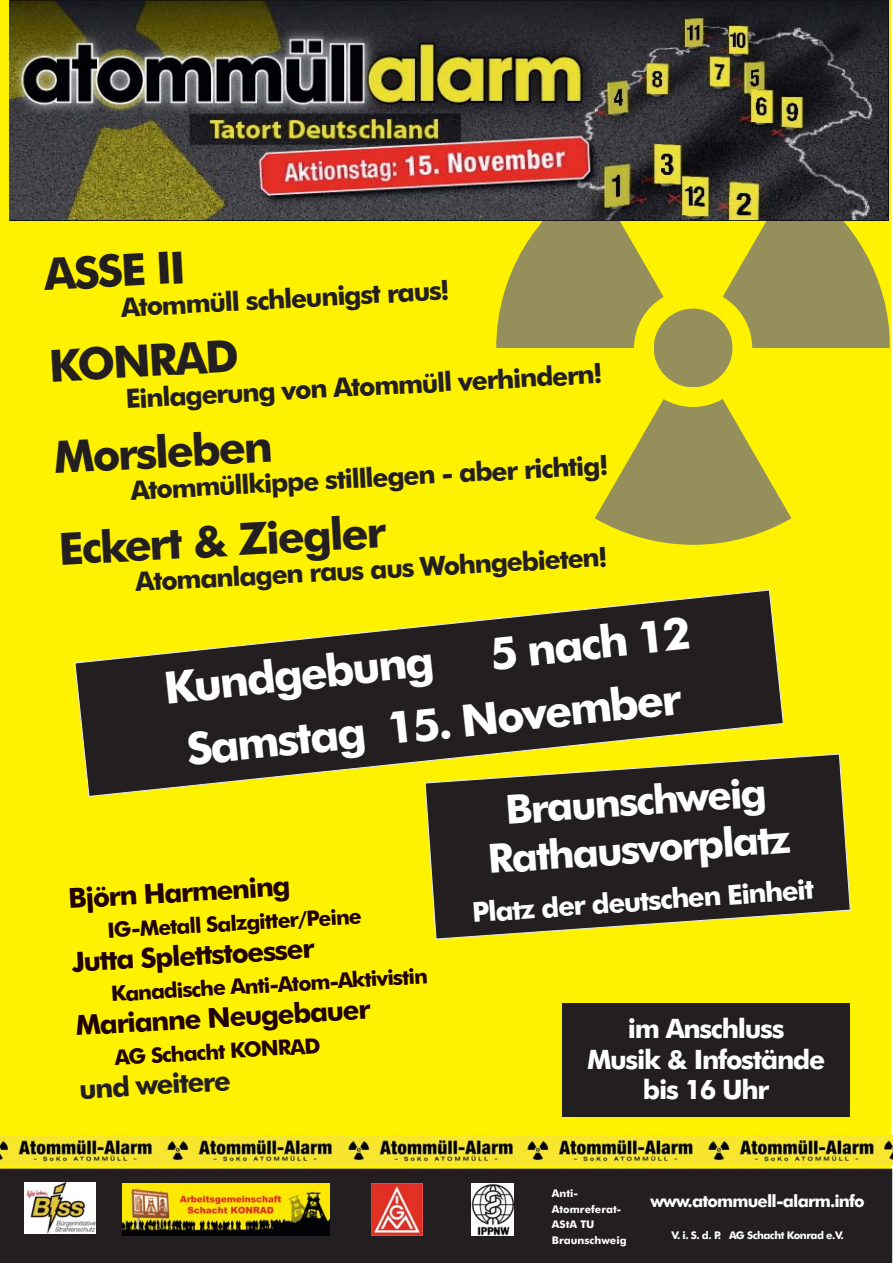
<style>
.page{position:relative;width:893px;height:1263px;background:#fff}
.page>*{position:absolute;margin:0;border:0;box-sizing:border-box;transform-origin:0 0}
.t1{font:700 44.55px/63.6px "Futura BT";color:#fff}
.t2{font:700 44.55px "Futura BT";color:#231f20}
.t3{font:700 40.35px/47.7px "Futura BT";color:#fff;text-align:center}
.t4{font:700 27.6px "Futura BT";color:#210001}
.t5{font:700 27.6px "Futura BT";color:#fff}
.t6{font:700 27.6px "Futura BT";color:#231f20}
.t7{font:700 26.7px/30.6px "Futura BT";letter-spacing:-.05em;color:#fff;text-align:center}
.t8{font:700 26.55px "Futura BT";color:#231f20}
.t9{font:700 21.15px "Futura BT";color:#210001}
.t10{font:700 16.95px "Futura BT";letter-spacing:-.05em;color:#fff}
.t11{font:700 10.65px/15.9px "Futura BT";color:#fff}
.t12{font:700 10.65px "Futura BT";letter-spacing:-.05em;color:#fff}
</style>
<div class="page">
<div style="left:0;top:0;width:891px;height:1169px;background:#fff200"></div>
<svg style="left:74px;top:589px;width:710px;height:209px;background:#645e19"></svg>
<svg style="left:424px;top:753px;width:427px;height:187px;background:#4c471d"></svg>
<div style="left:0;top:1169px;width:892px;height:93px;background:#231f20"></div>
<img style="left:122px;top:1183px;width:207px;height:53px">
<img style="left:0;top:1135px;width:159px;height:30px">
<img style="left:159px;top:1135px;width:182px;height:30px">
<img style="left:341px;top:1135px;width:179px;height:30px">
<img style="left:371px;top:1184px;width:52px;height:51px">
<img style="left:472px;top:1183px;width:42px;height:53px">
<img style="left:25px;top:1182px;width:71px;height:52px">
<svg style="left:595px;top:178px;width:294px;height:367px;background:#cdc429"></svg>
<svg style="left:889px;top:332px;width:1px;height:16px"></svg>
<svg style="left:496px;top:220px;width:168px;height:128px;background:#aaa347"></svg>
<img style="left:9px;top:0;width:879px;height:220px">
<img style="left:520px;top:1135px;width:181px;height:30px">
<img style="left:701px;top:1135px;width:192px;height:30px">
<div style="left:562px;top:1003px;width:288px;height:114px;background:#231f20"></div>
<div style="left:552px;top:1188px;width:87px;height:61px;background:#231f20"></div>
<h1 class="t2" style="left:43px;top:257px;width:143px;rotate:-3deg">ASSE II</h1>
<p class="t8" style="left:120px;top:297px;width:331px;rotate:-3deg">Atommüll schleunigst raus!</p>
<h1 class="t2" style="left:48px;top:348px;width:192px;rotate:-3deg">KONRAD</h1>
<p class="t8" style="left:125px;top:388px;width:479px;rotate:-3deg">Einlagerung von Atommüll verhindern!</p>
<h1 class="t2" style="left:53px;top:439px;width:221px;rotate:-3deg">Morsleben</h1>
<p class="t8" style="left:130px;top:479px;width:480px;rotate:-3deg">Atommüllkippe stilllegen - aber richtig!</p>
<h1 class="t2" style="left:58px;top:531px;width:329px;rotate:-3deg">Eckert &amp; Ziegler</h1>
<p class="t8" style="left:135px;top:571px;width:474px;rotate:-3deg">Atomanlagen raus aus Wohngebieten!</p>
<h1 class="t1" style="left:177px;top:659px;width:515px;text-indent:312px;rotate:-6deg">5 nach 12<br>Samstag 15. November</h1>
<h2 class="t3" style="left:483px;top:791px;width:305px;rotate:-4deg">Braunschweig<br>Rathausvorplatz</h2>
<p class="t5" style="left:471px;top:902px;width:344px;rotate:-4deg">Platz der deutschen Einheit</p>
<h1 class="t1" style="left:161px;top:660px;width:273px;rotate:-6deg">Kundgebung</h1>
<p class="t4" style="left:68px;top:887px;width:224px;rotate:-3deg">Björn Harmening</p>
<p class="t9" style="left:107px;top:921px;width:256px;rotate:-3deg">IG-Metall Salzgitter/Peine</p>
<p class="t4" style="left:71px;top:950px;width:244px;rotate:-3deg">Jutta Splettstoesser</p>
<p class="t9" style="left:110px;top:985px;width:319px;rotate:-3deg">Kanadische Anti-Atom-Aktivistin</p>
<p class="t4" style="left:75px;top:1014px;width:297px;rotate:-3deg">Marianne Neugebauer</p>
<p class="t9" style="left:114px;top:1048px;width:208px;rotate:-3deg">AG Schacht KONRAD</p>
<p class="t6" style="left:79px;top:1077px;width:153px;rotate:-3deg">und weitere</p>
<p class="t7" style="left:587px;top:1016px;width:240px">im Anschluss<br>Musik &amp; Infostände bis 16 Uhr</p>
<p class="t11" style="left:552px;top:1186px;width:76px">Anti-<br>Atomreferat-<br>AStA TU<br>Braunschweig</p>
<p class="t10" style="left:650px;top:1194px;width:216px">www.atommuell-alarm.info</p>
<p class="t12" style="left:671px;top:1231px;width:174px">V. i. S. d. P. AG Schacht Konrad e.V.</p>
</div>
